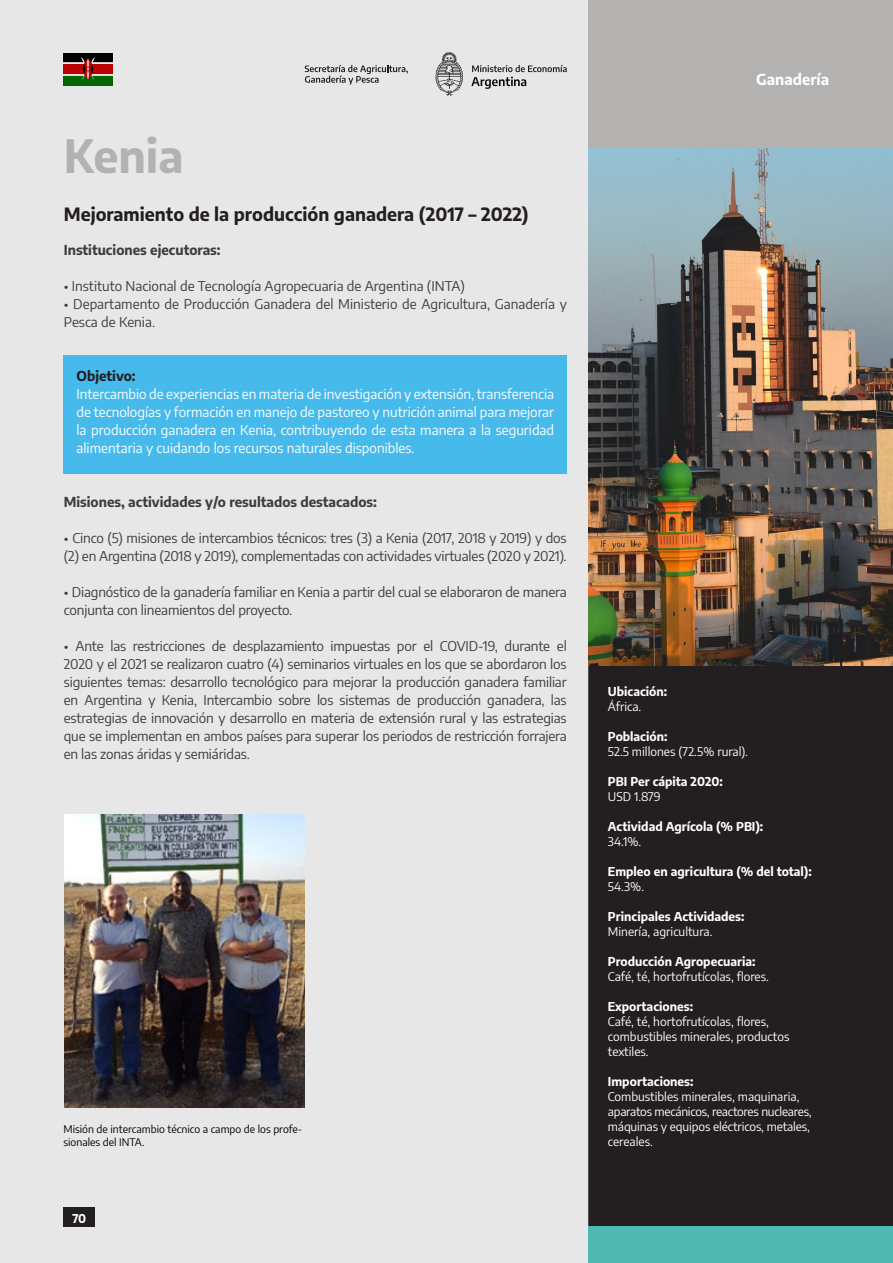
<style>
.page{position:relative;width:893px;height:1263px;background:#e8e7e7}
.page>*{position:absolute;margin:0;border:0;box-sizing:border-box;transform-origin:0 0}
.t1{font:700 45px "Encode Sans";color:#b4b1b1}
.t2{font:700 18px "Encode Sans";color:#231e20}
.t3{font:700 15px "Encode Sans";color:#fff}
.t4{font:13.5px/18px "Encode Sans";letter-spacing:-.01em;color:#3c3c3b}
.t5{font:13.5px/18px "Encode Sans";color:#fff;text-align:justify}
.t6{font:700 13.5px "Encode Sans";color:#3c3c3b}
.t7{font:700 13.5px "Encode Sans";color:#231e20}
.t8{font:12px/15px "Encode Sans";color:#fff}
.t9{font:700 12px "Encode Sans";color:#fff}
.t10{font:10.5px/12.6px "Encode Sans";color:#000}
</style>
<div class="page">
<div style="left:64px;top:1208px;width:31px;height:19px;background:#231e20"></div>
<svg style="left:436px;top:52px;width:27px;height:44px"></svg>
<svg style="left:305px;top:65px;width:103px;height:20px"></svg>
<svg style="left:471px;top:65px;width:96px;height:24px"></svg>
<div style="left:588px;top:665px;width:305px;height:562px;background:#231e20"></div>
<div style="left:588px;top:1227px;width:305px;height:36px;background:#4fb8b1"></div>
<div style="left:64px;top:355px;width:503px;height:119px;background:#47baec"></div>
<img style="left:64px;top:53px;width:48px;height:32px">
<img style="left:588px;top:147px;width:305px;height:518px">
<img style="left:64px;top:814px;width:241px;height:294px">
<div style="left:588px;top:0;width:305px;height:147px;background:#b4b1b1"></div>
<h1 class="t1" style="left:64px;top:123px;width:121px">Kenia</h1>
<h2 class="t2" style="left:64px;top:201px;width:466px">Mejoramiento de la producción ganadera (2017 – 2022)</h2>
<p class="t6" style="left:64px;top:240px;width:158px">Instituciones ejecutoras:</p>
<p class="t4" style="left:64px;top:277px;width:403px">• Instituto Nacional de Tecnología Agropecuaria de Argentina (INTA)</p>
<p class="t4" style="left:64px;top:295px;width:505px">• Departamento de Producción Ganadera del Ministerio de Agricultura, Ganadería y<br>Pesca de Kenia.</p>
<p class="t7" style="left:77px;top:366px;width:61px">Objetivo:</p>
<p class="t5" style="left:77px;top:385px;width:479px">Intercambio de experiencias en materia de investigación y extensión, transferencia de tecnologías y formación en manejo de pastoreo y nutrición animal para mejorar la producción ganadera en Kenia, contribuyendo de esta manera a la seguridad alimentaria y cuidando los recursos naturales disponibles.</p>
<p class="t6" style="left:64px;top:492px;width:315px">Misiones, actividades y/o resultados destacados:</p>
<p class="t4" style="left:64px;top:529px;width:504px">• Cinco (5) misiones de intercambios técnicos: tres (3) a Kenia (2017, 2018 y 2019) y dos (2) en Argentina (2018 y 2019), complementadas con actividades virtuales (2020 y 2021).</p>
<p class="t4" style="left:64px;top:583px;width:504px">• Diagnóstico de la ganadería familiar en Kenia a partir del cual se elaboraron de manera conjunta con lineamientos del proyecto.</p>
<p class="t4" style="left:64px;top:637px;width:504px;text-align:justify">• Ante las restricciones de desplazamiento impuestas por el COVID-19, durante el 2020 y el 2021 se realizaron cuatro (4) seminarios virtuales en los que se abordaron los siguientes temas: desarrollo tecnológico para mejorar la producción ganadera familiar en Argentina y Kenia, Intercambio sobre los sistemas de producción ganadera, las estrategias de innovación y desarrollo en materia de extensión rural y las estrategias que se implementan en ambos países para superar los periodos de restricción forrajera en las zonas áridas y semiáridas.</p>
<p class="t10" style="left:63px;top:1123px;width:240px">Misión de intercambio técnico a campo de los profe&shy;sionales del INTA.</p>
<p class="t9" style="left:72px;top:1209px;width:15px">70</p>
<p class="t3" style="left:756px;top:68px;width:74px">Ganadería</p>
<p class="t9" style="left:608px;top:682px;width:61px">Ubicación:</p>
<p class="t8" style="left:608px;top:698px;width:35px">África.</p>
<p class="t9" style="left:608px;top:727px;width:61px">Población:</p>
<p class="t8" style="left:608px;top:743px;width:142px">52.5 millones (72.5% rural).</p>
<p class="t9" style="left:608px;top:772px;width:116px">PBI Per cápita 2020:</p>
<p class="t8" style="left:608px;top:788px;width:54px">USD 1.879</p>
<p class="t9" style="left:608px;top:817px;width:157px">Actividad Agrícola (% PBI):</p>
<p class="t8" style="left:608px;top:833px;width:35px">34.1%.</p>
<p class="t9" style="left:608px;top:862px;width:205px">Empleo en agricultura (% del total):</p>
<p class="t8" style="left:608px;top:878px;width:38px">54.3%.</p>
<p class="t9" style="left:608px;top:907px;width:138px">Principales Actividades:</p>
<p class="t8" style="left:608px;top:923px;width:106px">Minería, agricultura.</p>
<p class="t9" style="left:608px;top:952px;width:149px">Producción Agropecuaria:</p>
<p class="t8" style="left:608px;top:968px;width:163px">Café, té, hortofrutícolas, flores.</p>
<p class="t9" style="left:608px;top:997px;width:87px">Exportaciones:</p>
<p class="t8" style="left:608px;top:1013px;width:183px">Café, té, hortofrutícolas, flores, combustibles minerales, productos textiles.</p>
<p class="t9" style="left:608px;top:1072px;width:87px">Importaciones:</p>
<p class="t8" style="left:608px;top:1088px;width:205px">Combustibles minerales, maquinaria, aparatos mecánicos, reactores nucleares, máquinas y equipos eléctricos, metales, cereales.</p>
</div>
